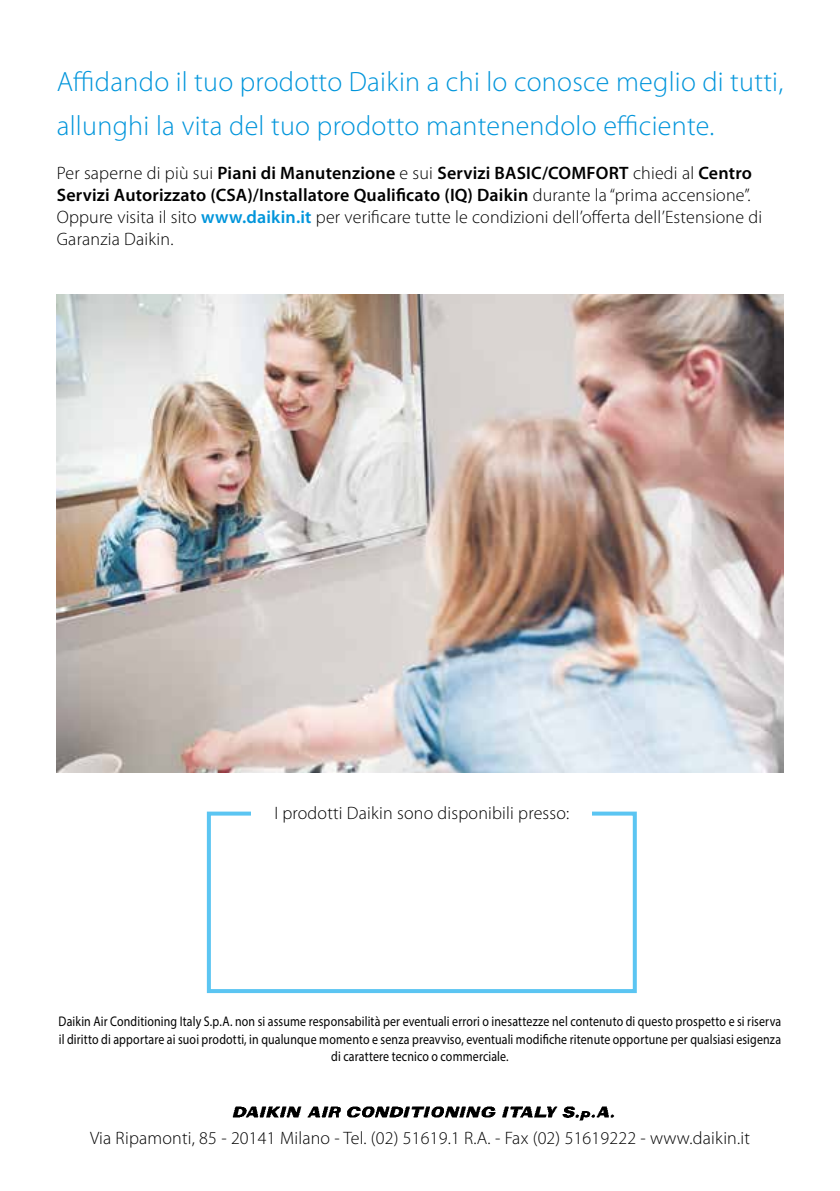
<style>
.page{position:relative;width:840px;height:1191px;background:#fff}
.page>*{position:absolute;margin:0;border:0;box-sizing:border-box;transform-origin:0 0}
.t1{font:300 28px/44px "Myriad Pro";letter-spacing:.01em;color:#0095db}
.t2{font:300 18px/22px "Myriad Pro";letter-spacing:.01em;color:#000}
.t3{font:14px/18px "Myriad Pro";letter-spacing:.01em;color:#000;text-align:center;scale:.85 1}
.s1{font-weight:600}
.s2{font-weight:600;color:#0095db}
</style>
<div class="page">
<img style="left:57px;top:295px;width:725px;height:478px">
<div style="left:207px;top:811px;width:429px;height:182px;border:4px solid #5bc5f2"></div>
<div style="left:251px;top:805px;width:340px;height:49px;background:#fff"></div>
<img style="left:232px;top:1106px;width:383px;height:15px">
<h1 class="t1" style="left:57px;top:59px;width:727px">Affidando il tuo prodotto Daikin a chi lo conosce meglio di tutti, allunghi la vita del tuo prodotto mantenendolo efficiente.</h1>
<p class="t2" style="left:57px;top:162px;width:706px">Per saperne di più sui <span class="s1">Piani di Manutenzione</span> e sui <span class="s1">Servizi BASIC/COMFORT</span> chiedi al <span class="s1">Centro Servizi Autorizzato (CSA)/Installatore Qualificato (IQ) Daikin</span> durante la “prima accensione”.<br>Oppure visita il sito <span class="s2">www.daikin.it</span> per verificare tutte le condizioni dell’offerta dell’Estensione di Garanzia Daikin.</p>
<p class="t2" style="left:274px;top:802px;width:296px">I prodotti Daikin sono disponibili presso:</p>
<p class="t3" style="left:59px;top:1011px;width:851px">Daikin Air Conditioning Italy S.p.A. non si assume responsabilità per eventuali errori o inesattezze nel contenuto di questo prospetto e si riserva il diritto di apportare ai suoi prodotti, in qualunque momento e senza preavviso, eventuali modifiche ritenute opportune per qualsiasi esigenza di carattere tecnico o commerciale.</p>
<p class="t2" style="left:90px;top:1127px;width:661px">Via Ripamonti, 85 - 20141 Milano - Tel. (02) 51619.1 R.A. - Fax (02) 51619222 - www.daikin.it</p>
</div>
